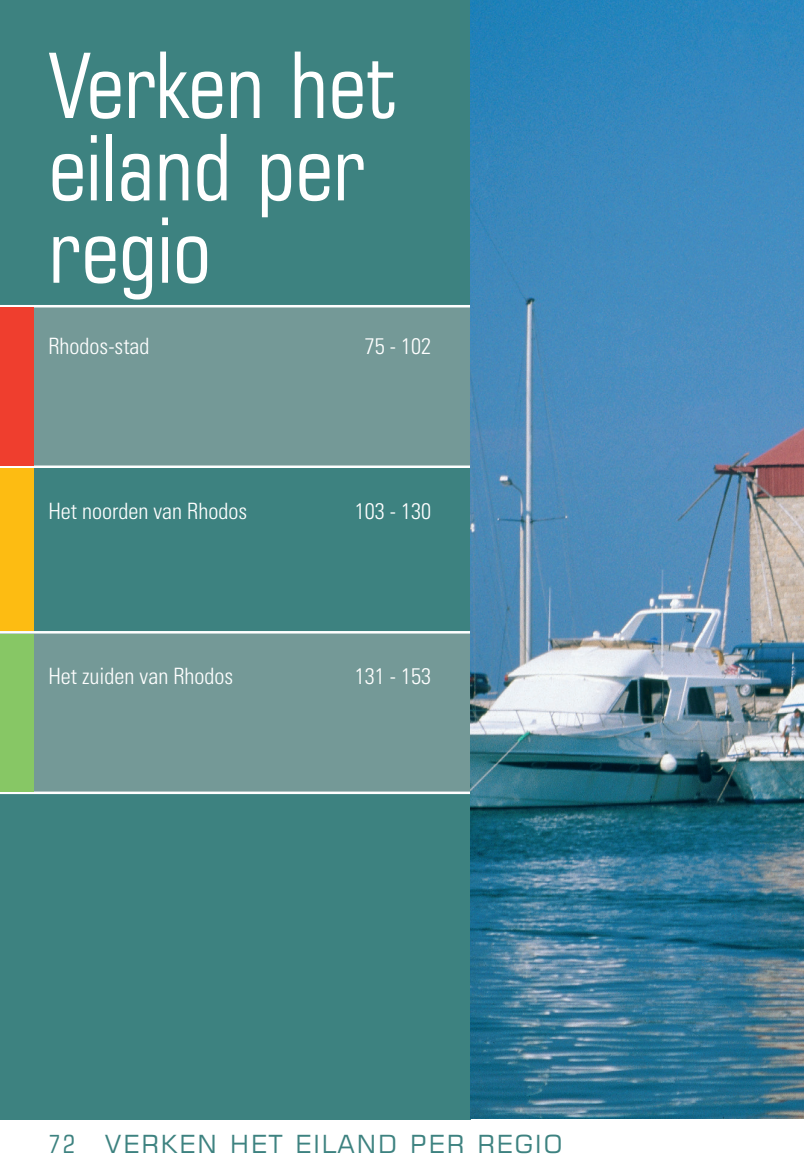
<style>
.page{position:relative;width:804px;height:1169px;background:#fff}
.page>*{position:absolute;margin:0;border:0;box-sizing:border-box;transform-origin:0 0}
.t1{font:condensed 90px/82.2px "Square 721 BT";color:#fff}
.t2{font:25px "Square 721 BT";letter-spacing:.08em;color:#3d8280}
.t3{font:300 condensed 22.5px "Univers LT Std";color:#fff}
.s1{font-stretch:condensed}
</style>
<div class="page">
<div style="left:0;top:0;width:470px;height:1120px;background:#3d8280"></div>
<div style="left:0;top:305px;width:470px;height:163px;background:#749997"></div>
<div style="left:0;top:631px;width:470px;height:163px;background:#749997"></div>
<div style="left:0;top:308px;width:34px;height:158px;background:#ef3e2e"></div>
<div style="left:0;top:468px;width:34px;height:163px;background:#fdbc12"></div>
<div style="left:0;top:634px;width:34px;height:157px;background:#87c765"></div>
<img style="left:470px;top:0;width:333px;height:1118px">
<svg style="left:798px;top:0;width:6px;height:2px"></svg>
<h1 class="t1" style="left:48px;top:44px;width:349px">Verken het eiland per regio</h1>
<p class="t3" style="left:48px;top:332px;width:103px">Rhodos-stad</p>
<p class="t3" style="left:365px;top:332px;width:68px">75 - 102</p>
<p class="t3" style="left:48px;top:497px;width:200px">Het noorden van Rhodos</p>
<p class="t3" style="left:355px;top:497px;width:78px">103 - 130</p>
<p class="t3" style="left:48px;top:662px;width:186px">Het zuiden van Rhodos</p>
<p class="t3" style="left:355px;top:662px;width:78px">131 - 153</p>
<p class="t2" style="left:48px;top:1128px;width:515px"><span class="s1">72</span> VERKEN HET EILAND PER REGIO</p>
</div>
